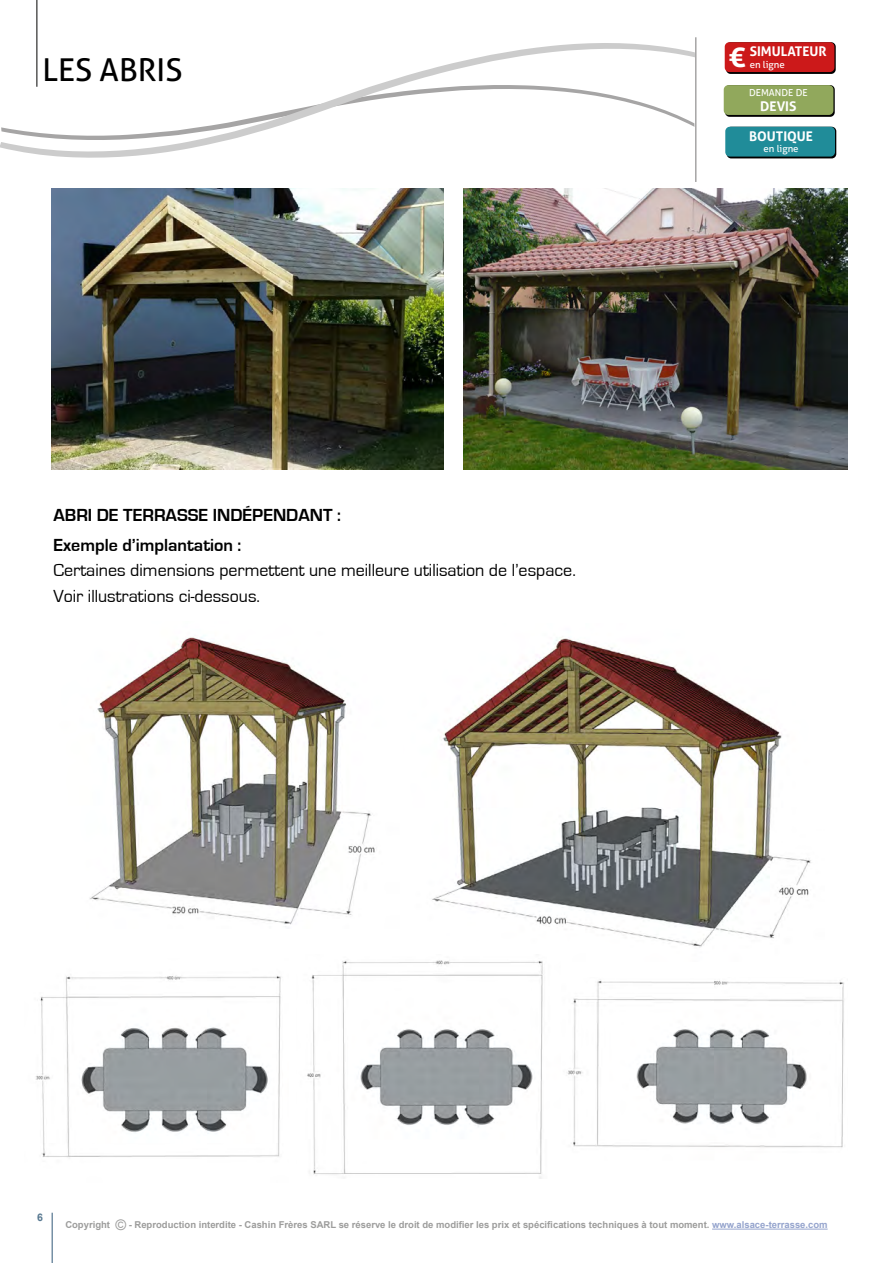
<style>
.page{position:relative;width:893px;height:1263px;background:#fff}
.page>*{position:absolute;margin:0;border:0;box-sizing:border-box;transform-origin:0 0}
.t1{font:31.5px "Aller";color:#000}
.t2{font:700 27.3px "Aller";color:#fff}
.t3{font:18px/25.5px "Eurostile";color:#000}
.t4{font:700 18px/29.5px "Eurostile";color:#000}
.t5{font:700 13.35px "Aller";color:#fff}
.t6{font:700 10.5px "Arial";color:#587991}
.t7{font:9.6px "Aller";color:#fff}
.t8{font:700 9.45px "Arial";color:#9d9d9c}
.s1{font-weight:400;font-size:14.55px}
.s2{color:#95a4cd}
</style>
<div class="page">
<svg style="left:0;top:43px;width:695px;height:115px"></svg>
<hr style="left:695px;top:37px;width:1px;height:145px;background:#a6a5a5">
<hr style="left:36px;top:0;width:2px;height:87px;background:#575756">
<img style="left:89px;top:637px;width:286px;height:288px">
<img style="left:432px;top:637px;width:379px;height:311px">
<img style="left:567px;top:980px;width:277px;height:168px">
<img style="left:36px;top:976px;width:245px;height:181px">
<img style="left:307px;top:960px;width:236px;height:218px">
<img style="left:51px;top:188px;width:392px;height:281px">
<img style="left:464px;top:188px;width:383px;height:281px">
<svg style="left:726px;top:42px;width:110px;height:32px"></svg>
<div style="left:725px;top:42px;width:109px;height:30px;background:#cc191a;border-radius:5px"></div>
<svg style="left:725px;top:85px;width:110px;height:32px"></svg>
<div style="left:724px;top:85px;width:109px;height:30px;background:#91a85c;border-radius:5px"></div>
<svg style="left:727px;top:127px;width:109px;height:31px"></svg>
<div style="left:725px;top:127px;width:110px;height:30px;background:#208c99;border-radius:5px"></div>
<hr style="left:51px;top:1213px;width:2px;height:50px;background:#7690a5">
<hr style="left:712px;top:1228px;width:116px;height:1px;background:#95a4cd">
<h1 class="t1" style="left:43px;top:50px;width:142px">LES ABRIS</h1>
<h3 class="t4" style="left:54px;top:501px;width:289px">ABRI DE TERRASSE INDÉPENDANT :<br>Exemple d’implantation :</h3>
<h3 class="t3" style="left:54px;top:558px;width:524px">Certaines dimensions permettent une meilleure utilisation de l’espace.<br>Voir illustrations ci-dessous.</h3>
<h3 class="t5" style="left:750px;top:43px;width:78px">SIMULATEUR</h3>
<h2 class="t2" style="left:729px;top:40px;width:18px">€</h2>
<p class="t7" style="left:750px;top:58px;width:37px">en ligne</p>
<p class="t7" style="left:749px;top:87px;width:60px">DEMANDE DE</p>
<h3 class="t5" style="left:760px;top:98px;width:38px">DEVIS</h3>
<h3 class="t5" style="left:749px;top:128px;width:65px">BOUTIQUE</h3>
<p class="t7" style="left:763px;top:143px;width:37px">en ligne</p>
<p class="t6" style="left:37px;top:1210px;width:7px">6</p>
<p class="t8" style="left:65px;top:1218px;width:764px">Copyright <span class="s1">©</span> - Reproduction interdite - Cashin Frères SARL se réserve le droit de modifier les prix et spécifications techniques à tout moment. <span class="s2">www.alsace-terrasse.com</span></p>
</div>
